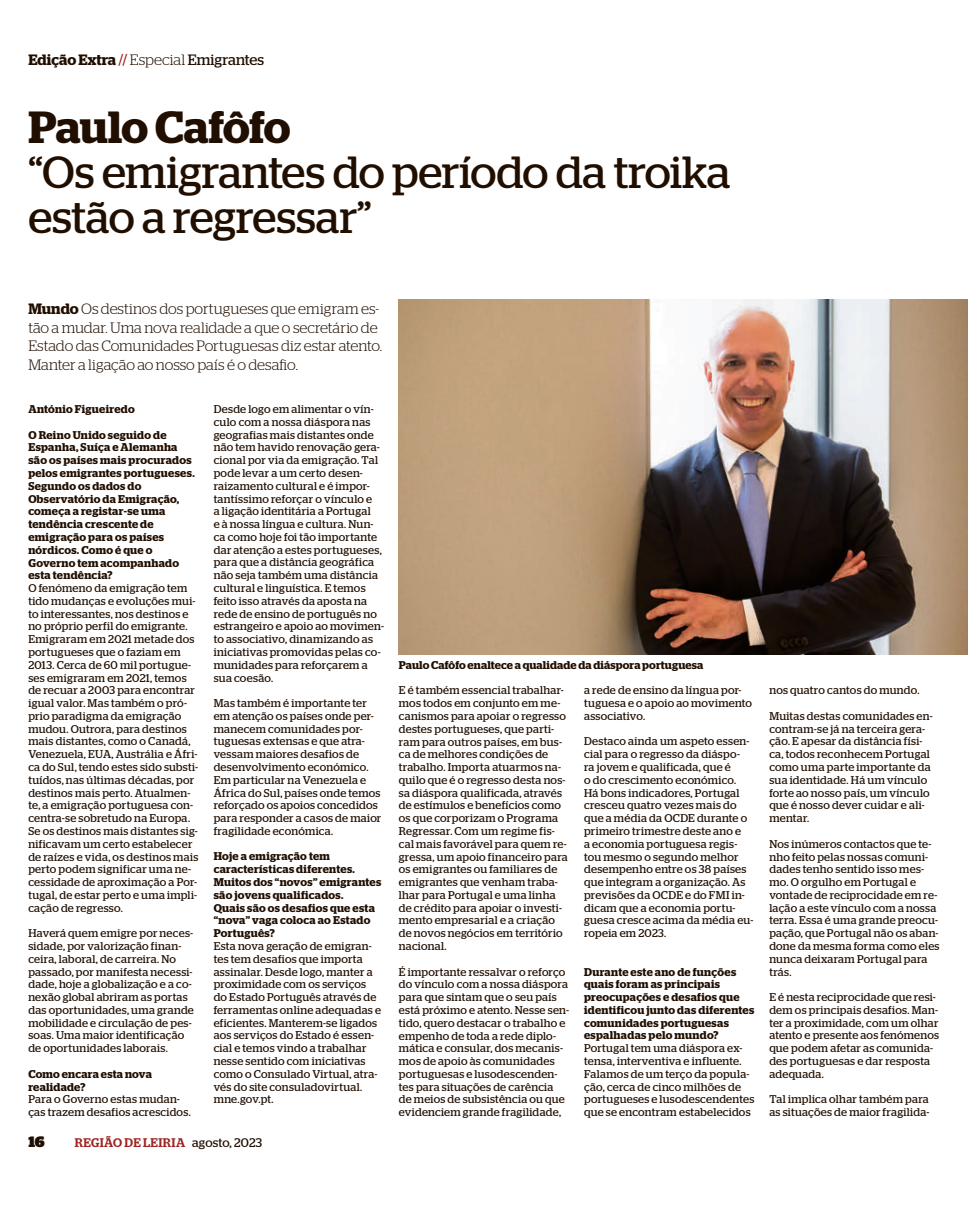
<style>
.page{position:relative;width:968px;height:1205px;background:#fff}
.page>*{position:absolute;margin:0;border:0;box-sizing:border-box;transform-origin:0 0}
.t1{font:45px/45px "Stag";letter-spacing:-.005em;color:#200e00}
.t2{font:600 45px "Stag";letter-spacing:-.01em;color:#200e00}
.t3{font:300 15px/18.8px "Stag";letter-spacing:-.005em;color:#200e00}
.t4{font:600 15px "Stag";color:#200e00}
.t5{font:900 15px "Stag";color:#200e00}
.t6{font:500 12.5px "Stag";letter-spacing:.03em;color:#9d2422}
.t7{font:11.25px/12.8px "Stag";letter-spacing:.025em;color:#200e00}
.t8{font:600 11.25px/12.8px "Stag";letter-spacing:.025em;color:#200e00}
.s1{font-weight:400;color:#9d2422}
.s2{font-weight:300}
.s3{font-weight:400}
.s4{font-weight:600}
.s5{font-weight:400;color:#200e00}
</style>
<div class="page">
<img style="left:399px;top:299px;width:568px;height:356px">
<h2 class="t4" style="left:28px;top:51px;width:237px">Edição Extra <span class="s1">//</span> <span class="s2">Especial</span> <span class="s3">Emigrantes</span></h2>
<h1 class="t2" style="left:28px;top:100px;width:263px">Paulo Cafôfo</h1>
<h1 class="t1" style="left:28px;top:149px;width:703px">“Os emigrantes do período da troika estão a regressar”</h1>
<h2 class="t3" style="left:28px;top:299px;width:355px"><span class="s4">Mundo</span> Os destinos dos portugueses que emigram es&shy;tão a mudar. Uma nova realidade a que o secretário de Estado das Comunidades Portuguesas diz estar atento.<br>Manter a ligação ao nosso país é o desafio.</h2>
<p class="t8" style="left:28px;top:403px;width:108px">António Figueiredo</p>
<p class="t8" style="left:28px;top:428px;width:168px">O Reino Unido seguido de<br>Espanha, Suíça e Alemanha são os países mais procurados pelos emigrantes portugueses.<br>Segundo os dados do<br>Observatório da Emigração, começa a registar-se uma tendência crescente de emigração para os países nórdicos. Como é que o<br>Governo tem acompanhado esta tendência?</p>
<p class="t7" style="left:28px;top:582px;width:171px">O fenómeno da emigração tem tido mudanças e evoluções mui&shy;to interessantes, nos destinos e no próprio perfil do emigrante.<br>Emigraram em 2021 metade dos portugueses que o faziam em<br>2013. Cerca de 60 mil portugue&shy;ses emigraram em 2021, temos de recuar a 2003 para encontrar igual valor. Mas também o pró&shy;prio paradigma da emigração mudou. Outrora, para destinos mais distantes, como o Canadá,<br>Venezuela, EUA, Austrália e Áfri&shy;ca do Sul, tendo estes sido substi&shy;tuídos, nas últimas décadas, por destinos mais perto. Atualmen&shy;te, a emigração portuguesa con&shy;centra-se sobretudo na Europa.<br>Se os destinos mais distantes sig&shy;nificavam um certo estabelecer de raízes e vida, os destinos mais perto podem significar uma ne&shy;cessidade de aproximação a Por&shy;tugal, de estar perto e uma impli&shy;cação de regresso.</p>
<p class="t7" style="left:28px;top:927px;width:167px">Haverá quem emigre por neces&shy;sidade, por valorização finan&shy;ceira, laboral, de carreira. No passado, por manifesta necessi&shy;dade, hoje a globalização e a co&shy;nexão global abriram as portas das oportunidades, uma grande mobilidade e circulação de pes&shy;soas. Uma maior identificação de oportunidades laborais.</p>
<p class="t8" style="left:28px;top:1067px;width:125px">Como encara esta nova realidade?</p>
<p class="t7" style="left:28px;top:1093px;width:164px">Para o Governo estas mudan&shy;ças trazem desafios acrescidos.</p>
<p class="t7" style="left:214px;top:403px;width:172px">Desde logo em alimentar o vín&shy;culo com a nossa diáspora nas geografias mais distantes onde não tem havido renovação gera&shy;cional por via da emigração. Tal pode levar a um certo desen&shy;raizamento cultural e é impor&shy;tantíssimo reforçar o vínculo e<br>a ligação identitária a Portugal<br>e à nossa língua e cultura. Nun&shy;ca como hoje foi tão importante dar atenção a estes portugueses, para que a distância geográfica não seja também uma distância cultural e linguística. E temos feito isso através da aposta na rede de ensino de português no estrangeiro e apoio ao movimen&shy;to associativo, dinamizando as iniciativas promovidas pelas co&shy;munidades para reforçarem a sua coesão.</p>
<p class="t7" style="left:214px;top:697px;width:169px">Mas também é importante ter em atenção os países onde per&shy;manecem comunidades por&shy;tuguesas extensas e que atra&shy;vessam maiores desafios de desenvolvimento económico.<br>Em particular na Venezuela e<br>África do Sul, países onde temos reforçado os apoios concedidos para responder a casos de maior fragilidade económica.</p>
<p class="t8" style="left:214px;top:850px;width:169px">Hoje a emigração tem características diferentes.<br>Muitos dos “novos” emigrantes são jovens qualificados.<br>Quais são os desafios que esta “nova” vaga coloca ao Estado<br>Português?</p>
<p class="t7" style="left:214px;top:939px;width:169px">Esta nova geração de emigran&shy;tes tem desafios que importa assinalar. Desde logo, manter a proximidade com os serviços do Estado Português através de ferramentas online adequadas e eficientes. Manterem-se ligados aos serviços do Estado é essen&shy;cial e temos vindo a trabalhar nesse sentido com iniciativas como o Consulado Virtual, atra&shy;vés do site consuladovirtual. mne.gov.pt.</p>
<h2 class="t5" style="left:28px;top:1133px;width:18px">16</h2>
<p class="t6" style="left:75px;top:1135px;width:189px">REGIÃO DE LEIRIA <span class="s5">agosto, 2023</span></p>
<p class="t8" style="left:398px;top:658px;width:306px">Paulo Cafôfo enaltece a qualidade da diáspora portuguesa</p>
<p class="t7" style="left:399px;top:684px;width:170px">E é também essencial trabalhar&shy;mos todos em conjunto em me&shy;canismos para apoiar o regresso destes portugueses, que parti&shy;ram para outros países, em bus&shy;ca de melhores condições de trabalho. Importa atuarmos na&shy;quilo que é o regresso desta nos&shy;sa diáspora qualificada, através de estímulos e benefícios como os que corporizam o Programa<br>Regressar. Com um regime fis&shy;cal mais favorável para quem re&shy;gressa, um apoio financeiro para os emigrantes ou familiares de emigrantes que venham traba&shy;lhar para Portugal e uma linha de crédito para apoiar o investi&shy;mento empresarial e a criação de novos negócios em território nacional.</p>
<p class="t7" style="left:399px;top:965px;width:172px">É importante ressalvar o reforço do vínculo com a nossa diáspora para que sintam que o seu país está próximo e atento. Nesse sen&shy;tido, quero destacar o trabalho e empenho de toda a rede diplo&shy;mática e consular, dos mecanis&shy;mos de apoio às comunidades portuguesas e lusodescenden&shy;tes para situações de carência de meios de subsistência ou que evidenciem grande fragilidade,</p>
<p class="t7" style="left:584px;top:684px;width:169px">a rede de ensino da língua por&shy;tuguesa e o apoio ao movimento associativo.</p>
<p class="t7" style="left:584px;top:735px;width:171px">Destaco ainda um aspeto essen&shy;cial para o regresso da diáspo-<br>ra jovem e qualificada, que é<br>o do crescimento económico.<br>Há bons indicadores, Portugal cresceu quatro vezes mais do que a média da OCDE durante o primeiro trimestre deste ano e<br>a economia portuguesa regis&shy;tou mesmo o segundo melhor desempenho entre os 38 países que integram a organização. As previsões da OCDE e do FMI in&shy;dicam que a economia portu&shy;guesa cresce acima da média eu&shy;ropeia em 2023.</p>
<p class="t8" style="left:584px;top:965px;width:172px">Durante este ano de funções quais foram as principais preocupações e desafios que identificou junto das diferentes comunidades portuguesas espalhadas pelo mundo?</p>
<p class="t7" style="left:584px;top:1042px;width:172px">Portugal tem uma diáspora ex&shy;tensa, interventiva e influente.<br>Falamos de um terço da popula&shy;ção, cerca de cinco milhões de portugueses e lusodescendentes que se encontram estabelecidos</p>
<p class="t7" style="left:769px;top:684px;width:152px">nos quatro cantos do mundo.</p>
<p class="t7" style="left:769px;top:709px;width:165px">Muitas destas comunidades en&shy;contram-se já na terceira gera&shy;ção. E apesar da distância físi&shy;ca, todos reconhecem Portugal como uma parte importante da sua identidade. Há um vínculo forte ao nosso país, um vínculo que é nosso dever cuidar e ali&shy;mentar.</p>
<p class="t7" style="left:769px;top:837px;width:172px">Nos inúmeros contactos que te&shy;nho feito pelas nossas comuni&shy;dades tenho sentido isso mes&shy;mo. O orgulho em Portugal e vontade de reciprocidade em re&shy;lação a este vínculo com a nossa terra. Essa é uma grande preocu&shy;pação, que Portugal não os aban&shy;done da mesma forma como eles nunca deixaram Portugal para trás.</p>
<p class="t7" style="left:769px;top:990px;width:171px">E é nesta reciprocidade que resi&shy;dem os principais desafios. Man&shy;ter a proximidade, com um olhar atento e presente aos fenómenos que podem afetar as comunida&shy;des portuguesas e dar resposta adequada.</p>
<p class="t7" style="left:769px;top:1093px;width:161px">Tal implica olhar também para as situações de maior fragilida-</p>
</div>
